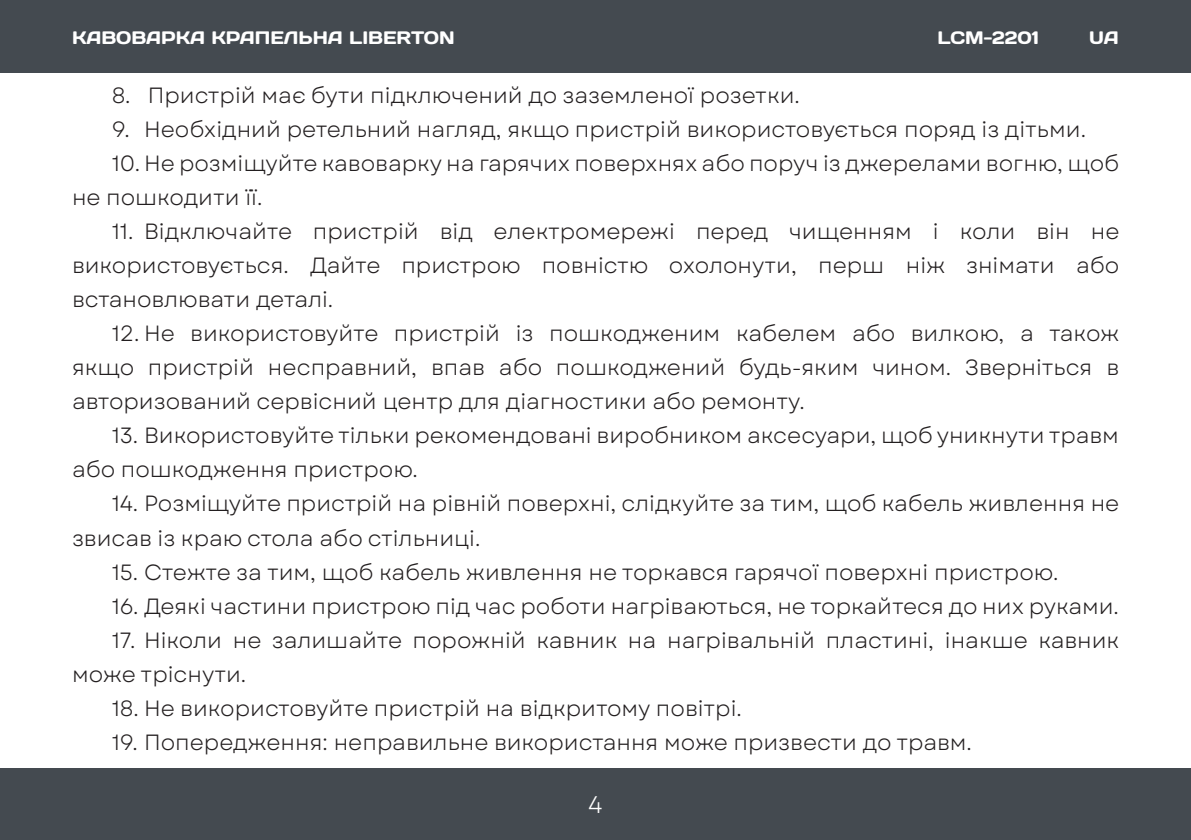
<style>
.page{position:relative;width:1191px;height:840px;background:#fff}
.page>*{position:absolute;margin:0;border:0;box-sizing:border-box;transform-origin:0 0}
.t1{font:24px "Garet";color:#fff}
.t2{font:22px/34px "Garet";color:#231f20}
.t3{font:18px "Days One";color:#fff}
</style>
<div class="page">
<div style="left:0;top:1px;width:1191px;height:72px;background:#444a50"></div>
<div style="left:0;top:768px;width:1191px;height:71px;background:#444a50"></div>
<p class="t3" style="left:72px;top:26px;width:384px">КАВОВАРКА КРАПЕЛЬНА LIBERTON</p>
<p class="t3" style="left:937px;top:26px;width:103px">LCM-2201</p>
<p class="t3" style="left:1089px;top:26px;width:31px">UA</p>
<p class="t2" style="left:112px;top:79px;width:689px">8. Пристрій має бути підключений до заземленої розетки.</p>
<p class="t2" style="left:112px;top:113px;width:975px">9. Необхідний ретельний нагляд, якщо пристрій використовується поряд із дітьми.</p>
<p class="t2" style="left:72px;top:147px;width:1048px;text-indent:40px">10. Не розміщуйте кавоварку на гарячих поверхнях або поруч із джерелами вогню, щоб не пошкодити її.</p>
<p class="t2" style="left:72px;top:215px;width:1049px;text-align:justify;text-indent:40px">11. Відключайте пристрій від електромережі перед чищенням і коли він не використовується. Дайте пристрою повністю охолонути, перш ніж знімати або встановлювати деталі.</p>
<p class="t2" style="left:72px;top:317px;width:1048px;text-align:justify;text-indent:40px">12. Не використовуйте пристрій із пошкодженим кабелем або вилкою, а також якщо пристрій несправний, впав або пошкоджений будь-яким чином. Зверніться в авторизований сервісний центр для діагностики або ремонту.</p>
<p class="t2" style="left:72px;top:419px;width:1048px;text-indent:40px">13. Використовуйте тільки рекомендовані виробником аксесуари, щоб уникнути травм або пошкодження пристрою.</p>
<p class="t2" style="left:72px;top:487px;width:1049px;text-indent:40px">14. Розміщуйте пристрій на рівній поверхні, слідкуйте за тим, щоб кабель живлення не звисав із краю стола або стільниці.</p>
<p class="t2" style="left:112px;top:555px;width:948px">15. Стежте за тим, щоб кабель живлення не торкався гарячої поверхні пристрою.</p>
<p class="t2" style="left:112px;top:589px;width:1008px">16. Деякі частини пристрою під час роботи нагріваються, не торкайтеся до них руками.</p>
<p class="t2" style="left:72px;top:623px;width:1048px;text-indent:40px">17. Ніколи не залишайте порожній кавник на нагрівальній пластині, інакше кавник може тріснути.</p>
<p class="t2" style="left:112px;top:691px;width:631px">18. Не використовуйте пристрій на відкритому повітрі.</p>
<p class="t2" style="left:112px;top:725px;width:861px">19. Попередження: неправильне використання може призвести до травм.</p>
<p class="t1" style="left:588px;top:789px;width:16px">4</p>
</div>
